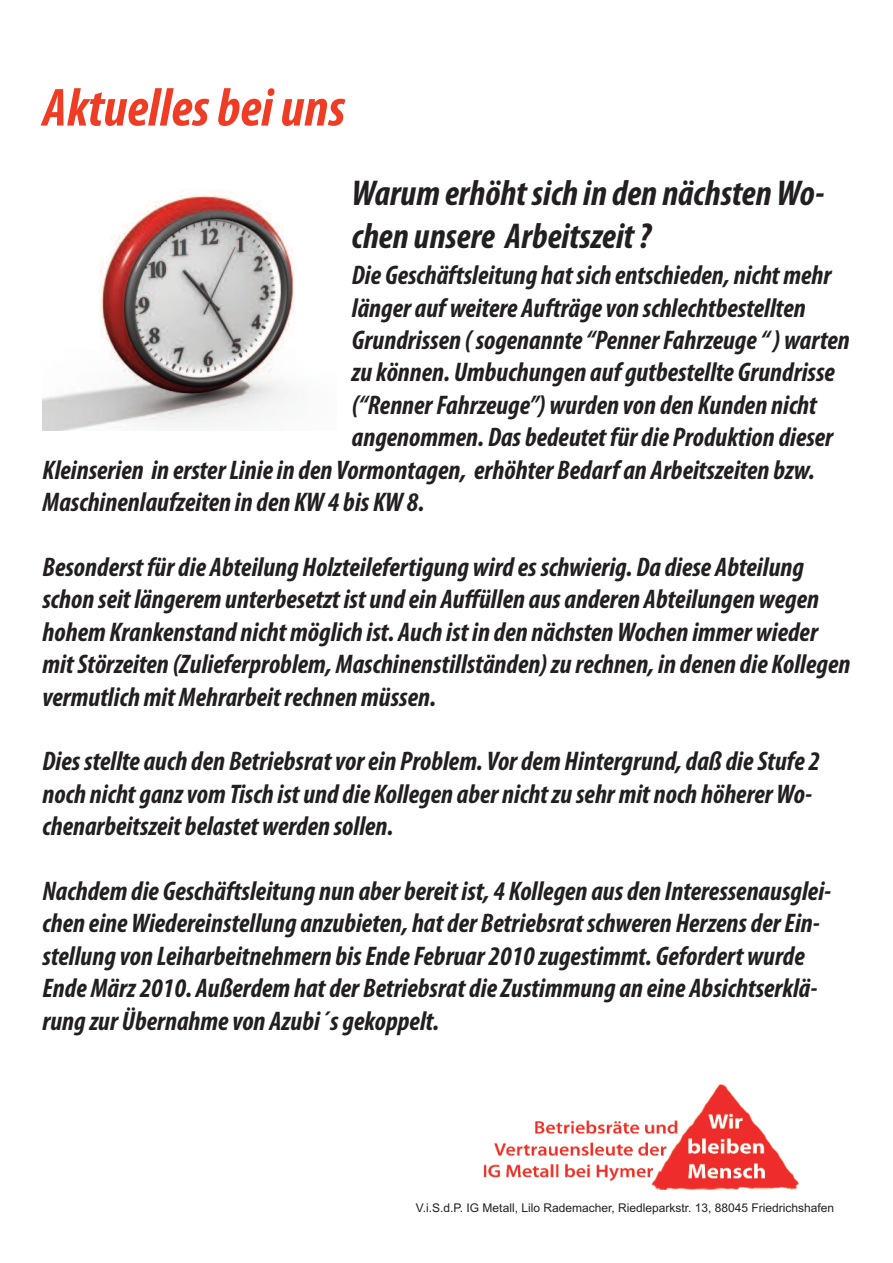
<style>
.page{position:relative;width:893px;height:1263px;background:#fff}
.page>*{position:absolute;margin:0;border:0;box-sizing:border-box;transform-origin:0 0}
.t1{font:italic 700 condensed 54px "Myriad Pro";color:#ef3c25}
.t2{font:italic 700 condensed 36px/43.2px "Myriad Pro";color:#231f20}
.t3{font:italic 700 condensed 27px/32.4px "Myriad Pro";color:#231f20}
.t4{font:12px "Arial";color:#231f20}
</style>
<div class="page">
<img style="left:483px;top:1084px;width:316px;height:105px">
<img style="left:42px;top:190px;width:253px;height:241px">
<h1 class="t1" style="left:43px;top:88px;width:304px">Aktuelles bei uns</h1>
<h2 class="t2" style="left:352px;top:174px;width:474px">Warumerhöhtsich in den nächstenWo&shy;chen unsere Arbeitszeit?</h2>
<p class="t3" style="left:352px;top:261px;width:481px">Die Geschäftsleitung hatsich entschieden, nichtmehr</p>
<p class="t3" style="left:352px;top:294px;width:455px">länger aufweitere Aufträgevon schlechtbestellten</p>
<p class="t3" style="left:352px;top:326px;width:499px">Grundrissen (sogenannte“PennerFahrzeuge“)warten</p>
<p class="t3" style="left:352px;top:359px;width:485px">zu können. Umbuchungen auf gutbestellte Grundrisse</p>
<p class="t3" style="left:352px;top:391px;width:466px">(“RennerFahrzeuge”)wurden von den Kunden nicht</p>
<p class="t3" style="left:352px;top:423px;width:483px">angenommen. Das bedeutet für die Produktion dieser</p>
<p class="t3" style="left:43px;top:456px;width:774px">Kleinserien in ersterLiniein den Vormontagen, erhöhter Bedarf an Arbeitszeiten bzw.</p>
<p class="t3" style="left:43px;top:488px;width:384px">Maschinenlaufzeiten in den KW4 bis KW8.</p>
<p class="t3" style="left:43px;top:553px;width:809px">Besonderst für die Abteilung Holzteilefertigungwird esschwierig. Da diese Abteilung schon seit längeremunterbesetzt ist und ein Auffüllen aus anderen Abteilungenwegen hohemKrankenstand nichtmöglich ist. Auch ist in den nächstenWochen immerwieder mitStörzeiten (Zulieferproblem,Maschinenstillständen)zu rechnen, in denen die Kollegen vermutlichmitMehrarbeitrechnenmüssen.</p>
<p class="t3" style="left:43px;top:747px;width:779px">Diesstellte auch den Betriebsratvorein Problem. Vor demHintergrund, daß dieStufe 2 noch nicht ganzvomTisch ist und die Kollegen aber nichtzu sehrmit noch höhererWo&shy;chenarbeitszeit belastetwerden sollen.</p>
<p class="t3" style="left:43px;top:877px;width:790px">Nachdemdie Geschäftsleitung nun aber bereit ist, 4 Kollegen aus den Interessenausglei&shy;chen eineWiedereinstellung anzubieten, hat der Betriebsratschweren Herzens derEin&shy;stellung von Leiharbeitnehmern bisEndeFebruar 2010 zugestimmt. Gefordertwurde EndeMärz 2010. Außerdemhat der Betriebsrat dieZustimmung an eine Absichtserklä&shy;rung zur Übernahmevon Azubi´s gekoppelt.</p>
<p class="t4" style="left:416px;top:1201px;width:420px">V.i.S.d.P. IG Metall, Lilo Rademacher, Riedleparkstr. 13, 88045 Friedrichshafen</p>
</div>
